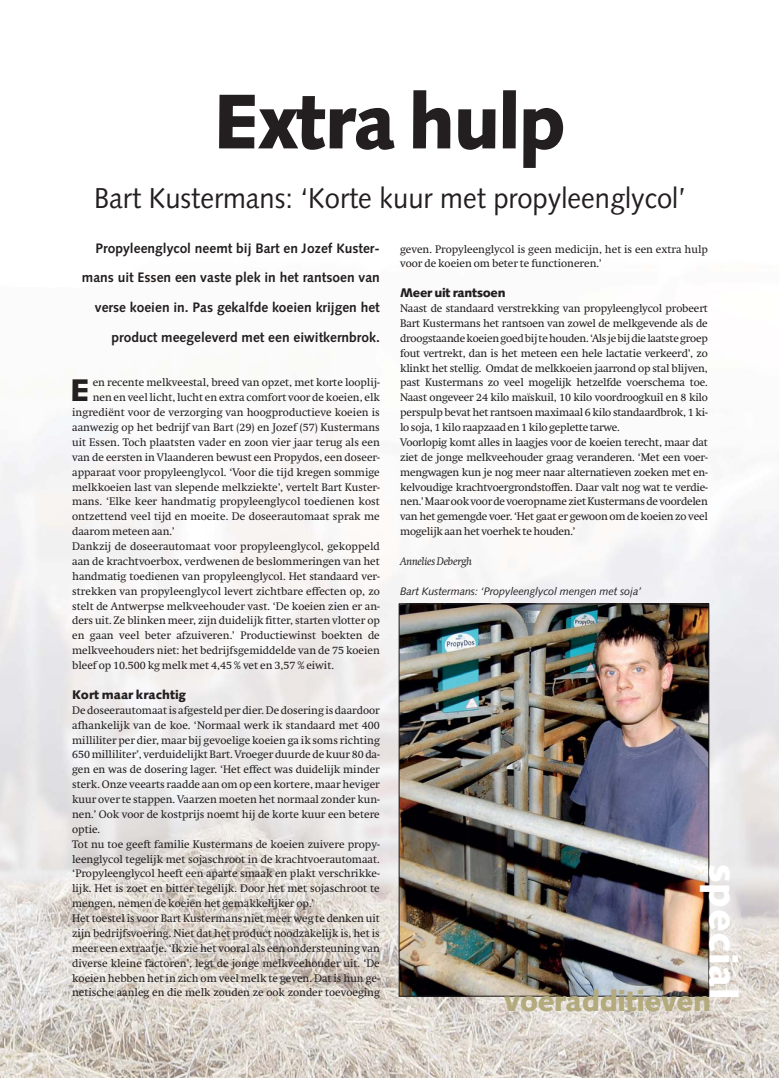
<style>
.page{position:relative;width:780px;height:1088px;background:#fff}
.page>*{position:absolute;margin:0;border:0;box-sizing:border-box;transform-origin:0 0}
.t1{font:900 77.5px "Syntax";letter-spacing:-.02em;color:#231f20;scale:.95 1}
.t2{font:900 38.75px "Syntax";letter-spacing:.015em;color:#fff}
.t3{font:900 31.25px "Syntax";color:#231f20}
.t4{font:28.75px "Syntax";color:#231f20;scale:.95 1}
.t5{font:900 28.75px "Syntax";letter-spacing:-.02em;color:#b3aa7e}
.t6{font:700 13.75px/29.8px "Syntax";color:#231f20;text-align:right}
.t7{font:900 12.5px "Syntax";color:#231f20}
.t8{font:900 12.5px "Syntax";letter-spacing:-.02em;color:#231f20}
.t9{font:10.88px/14.9px "Swift";color:#231f20}
.t10{font:italic 10.88px "Syntax";letter-spacing:-.01em;color:#231f20}
.t11{font:italic 10.88px "Swift";letter-spacing:-.015em;color:#231f20}
</style>
<div class="page">
<img style="left:0;top:407px;width:778px;height:670px">
<img style="left:401px;top:606px;width:306px;height:388px">
<div style="left:399px;top:604px;width:310px;height:392px;border:1px solid #231f20"></div>
<h1 class="t1" style="left:213px;top:90px;width:373px">Extra hulp</h1>
<h3 class="t4" style="left:94px;top:186px;width:624px">Bart Kustermans: ‘Korte kuur met propyleenglycol’</h3>
<p class="t6" style="left:82px;top:234px;width:299px">Propyleenglycol neemt bij Bart en Jozef Kuster&shy;mans uit Essen een vaste plek in het rantsoen van verse koeien in. Pas gekalfde koeien krijgen het product meegeleverd met een eiwitkernbrok.</p>
<p class="t9" style="left:93px;top:376px;width:289px">en recente melkveestal, breed van opzet, met korte looplij-</p>
<p class="t9" style="left:93px;top:391px;width:289px">nen en veel licht, lucht en extra comfort voor de koeien, elk</p>
<p class="t9" style="left:72px;top:406px;width:309px">ingrediënt voor de verzorging van hoogproductieve koeien is</p>
<p class="t9" style="left:72px;top:421px;width:309px">aanwezig op het bedrijf van Bart (29) en Jozef (57) Kustermans</p>
<p class="t9" style="left:72px;top:436px;width:309px">uit Essen. Toch plaatsten vader en zoon vier jaar terug als een</p>
<p class="t9" style="left:72px;top:451px;width:309px">van de eersten in Vlaanderen bewust een Propydos, een doseer-</p>
<p class="t9" style="left:72px;top:466px;width:309px">apparaat voor propyleenglycol. ‘Voor die tijd kregen sommige</p>
<p class="t9" style="left:72px;top:480px;width:309px">melkkoeien last van slepende melkziekte’, vertelt Bart Kuster-</p>
<p class="t9" style="left:72px;top:495px;width:309px">mans. ‘Elke keer handmatig propyleenglycol toedienen kost</p>
<p class="t9" style="left:72px;top:510px;width:309px">ontzettend veel tijd en moeite. De doseerautomaat sprak me</p>
<p class="t9" style="left:72px;top:525px;width:104px">daarom meteen aan.’</p>
<p class="t9" style="left:72px;top:540px;width:309px">Dankzij de doseerautomaat voor propyleenglycol, gekoppeld</p>
<p class="t9" style="left:72px;top:555px;width:309px">aan de krachtvoerbox, verdwenen de beslommeringen van het</p>
<p class="t9" style="left:72px;top:570px;width:309px">handmatig toedienen van propyleenglycol. Het standaard ver-</p>
<p class="t9" style="left:72px;top:585px;width:309px">strekken van propyleenglycol levert zichtbare effecten op, zo</p>
<p class="t9" style="left:72px;top:599px;width:309px">stelt de Antwerpse melkveehouder vast. ‘De koeien zien er an-</p>
<p class="t9" style="left:72px;top:614px;width:309px">ders uit. Ze blinken meer, zijn duidelijk fitter, starten vlotter op</p>
<p class="t9" style="left:72px;top:629px;width:309px">en gaan veel beter afzuiveren.’ Productiewinst boekten de</p>
<p class="t9" style="left:72px;top:644px;width:309px">melkveehouders niet: het bedrijfsgemiddelde van de 75 koeien</p>
<p class="t9" style="left:72px;top:659px;width:263px">bleef op 10.500 kg melk met 4,45 % vet en 3,57 % eiwit.</p>
<p class="t7" style="left:72px;top:689px;width:115px">Kort maar krachtig</p>
<p class="t9" style="left:72px;top:704px;width:309px">De doseerautomaat is afgesteld per dier. De dosering is daardoor afhankelijk van de koe. ‘Normaal werk ik standaard met 400 milliliter per dier, maar bij gevoelige koeien ga ik soms richting 650 milliliter’, verduidelijkt Bart. Vroeger duurde de kuur 80 da&shy;gen en was de dosering lager. ‘Het effect was duidelijk minder sterk. Onze veearts raadde aan om op een kortere, maar heviger kuur over te stappen. Vaarzen moeten het normaal zonder kun&shy;nen.’ Ook voor de kostprijs noemt hij de korte kuur een betere optie.<br>Tot nu toe geeft familie Kustermans de koeien zuivere propy&shy;leenglycol tegelijk met sojaschroot in de krachtvoerautomaat. ‘Propyleenglycol heeft een aparte smaak en plakt verschrikke&shy;lijk. Het is zoet en bitter tegelijk. Door het met sojaschroot te mengen, nemen de koeien het gemakkelijker op.’<br>Het toestel is voor Bart Kustermans niet meer weg te denken uit zijn bedrijfsvoering. Niet dat het product noodzakelijk is, het is meer een extraatje. ‘Ik zie het vooral als een ondersteuning van diverse kleine factoren’, legt de jonge melkveehouder uit. ‘De koeien hebben het in zich om veel melk te geven. Dat is hun ge&shy;netische aanleg en die melk zouden ze ook zonder toevoeging</p>
<h3 class="t3" style="left:70px;top:378px;width:21px">E</h3>
<p class="t9" style="left:400px;top:242px;width:309px">geven. Propyleenglycol is geen medicijn, het is een extra hulp voor de koeien om beter te functioneren.’</p>
<p class="t8" style="left:400px;top:288px;width:107px">Meer uit rantsoen</p>
<p class="t9" style="left:400px;top:302px;width:309px">Naast de standaard verstrekking van propyleenglycol probeert Bart Kustermans het rantsoen van zowel de melkgevende als de droogstaande koeien goed bij te houden. ‘Als je bij die laatste groep fout vertrekt, dan is het meteen een hele lactatie verkeerd’, zo klinkt het stellig. Omdat de melkkoeien jaarrond op stal blijven, past Kustermans zo veel mogelijk hetzelfde voerschema toe.<br>Naast ongeveer 24 kilo maïskuil, 10 kilo voordroogkuil en 8 kilo perspulp bevat het rantsoen maximaal 6 kilo standaardbrok, 1 ki&shy;lo soja, 1 kilo raapzaad en 1 kilo geplette tarwe.<br>Voorlopig komt alles in laagjes voor de koeien terecht, maar dat ziet de jonge melkveehouder graag veranderen. ‘Met een voer&shy;mengwagen kun je nog meer naar alternatieven zoeken met en&shy;kelvoudige krachtvoergrondstoffen. Daar valt nog wat te verdie&shy;nen.’ Maar ook voor de voeropname ziet Kustermans de voordelen van het gemengde voer. ‘Het gaat er gewoon om de koeien zo veel mogelijk aan het voerhek te houden.’</p>
<p class="t11" style="left:400px;top:557px;width:73px">Annelies Debergh</p>
<p class="t10" style="left:400px;top:587px;width:243px">Bart Kustermans: ‘Propyleenglycol mengen met soja’</p>
<h2 class="t2" style="left:739px;top:864px;width:137px;rotate:90deg">special</h2>
<h3 class="t5" style="left:504px;top:990px;width:208px">voeradditieven</h3>
</div>
